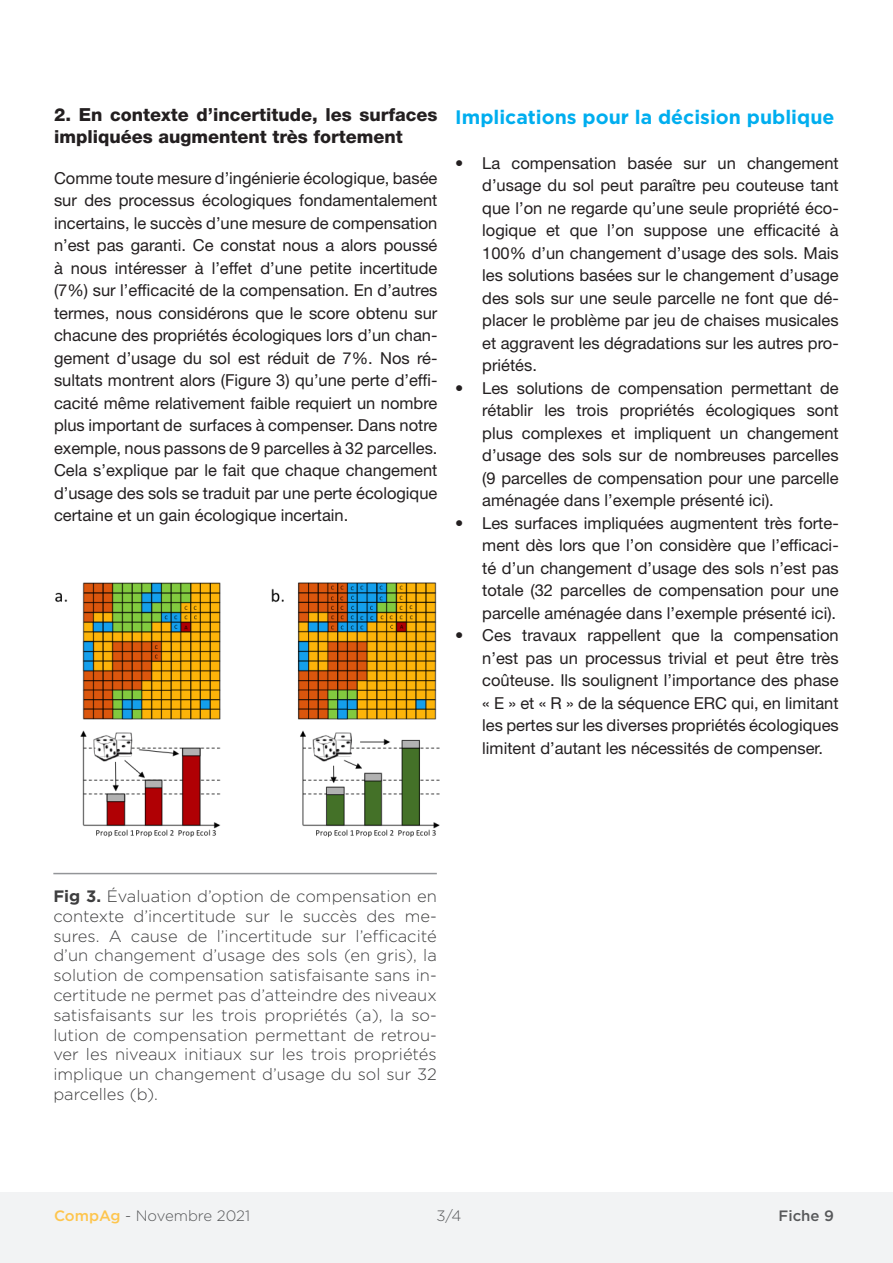
<style>
.page{position:relative;width:893px;height:1263px;background:#fff}
.page>*{position:absolute;margin:0;border:0;box-sizing:border-box;transform-origin:0 0}
.t1{font:700 19.5px "Gotham";color:#00aeef}
.t2{font:800 18px/22.5px "Helvetica Neue LT Std";color:#231f20}
.t3{font:16.5px/22.5px "Helvetica Neue LT Std";color:#231f20;text-align:justify}
.t4{font:300 16.5px/19.8px "Gotham";color:#3e3e3f;text-align:justify}
.t5{font:300 15px "Gotham";color:#57585a}
.t6{font:500 15px "Gotham";color:#57585a}
.s1{font-weight:700}
.s2{font-weight:500;color:#fec54d}
</style>
<div class="page">
<div style="left:0;top:1192px;width:893px;height:71px;background:#f2f3f4"></div>
<img style="left:55px;top:582px;width:385px;height:256px">
<hr style="left:53px;top:873px;width:384px;height:1px;background:#939598">
<p class="t2" style="left:54px;top:103px;width:385px">2. En contexte d’incertitude, les surfaces impliquées augmentent très fortement</p>
<p class="t3" style="left:54px;top:167px;width:385px">Comme toute mesure d’ingénierie écologique, basée sur des processus écologiques fondamentalement incertains, le succès d’une mesure de compensation n’est pas garanti. Ce constat nous a alors poussé à nous intéresser à l’effet d’une petite incertitude (7%) sur l’efficacité de la compensation. En d’autres termes, nous considérons que le score obtenu sur chacune des propriétés écologiques lors d’un chan&shy;gement d’usage du sol est réduit de 7%. Nos ré&shy;sultats montrent alors (Figure 3) qu’une perte d’effi&shy;cacité même relativement faible requiert un nombre plus important de surfaces à compenser. Dans notre exemple, nous passons de 9 parcelles à 32 parcelles.<br>Cela s’explique par le fait que chaque changement d’usage des sols se traduit par une perte écologique certaine et un gain écologique incertain.</p>
<p class="t1" style="left:455px;top:104px;width:381px">Implications pour la décision publique</p>
<p class="t3" style="left:482px;top:151px;width:358px;text-indent:-27px">• La compensation basée sur un changement d’usage du sol peut paraître peu couteuse tant que l’on ne regarde qu’une seule propriété éco&shy;logique et que l’on suppose une efficacité à 100% d’un changement d’usage des sols. Mais les solutions basées sur le changement d’usage des sols sur une seule parcelle ne font que dé&shy;placer le problème par jeu de chaises musicales et aggravent les dégradations sur les autres pro&shy;priétés.</p>
<p class="t3" style="left:482px;top:376px;width:358px;text-indent:-27px">• Les solutions de compensation permettant de rétablir les trois propriétés écologiques sont plus complexes et impliquent un changement d’usage des sols sur de nombreuses parcelles (9 parcelles de compensation pour une parcelle aménagée dans l’exemple présenté ici).</p>
<p class="t3" style="left:482px;top:511px;width:358px;text-indent:-27px">• Les surfaces impliquées augmentent très forte&shy;ment dès lors que l’on considère que l’efficaci&shy;té d’un changement d’usage des sols n’est pas totale (32 parcelles de compensation pour une parcelle aménagée dans l’exemple présenté ici).</p>
<p class="t3" style="left:482px;top:624px;width:358px;text-indent:-27px">• Ces travaux rappellent que la compensation n’est pas un processus trivial et peut être très coûteuse. Ils soulignent l’importance des phase « E » et « R » de la séquence ERC qui, en limitant les pertes sur les diverses propriétés écologiques limitent d’autant les nécessités de compenser.</p>
<p class="t4" style="left:53px;top:886px;width:385px"><span class="s1">Fig 3.</span> Évaluation d’option de compensation en contexte d’incertitude sur le succès des me&shy;sures. A cause de l’incertitude sur l’efficacité d’un changement d’usage des sols (en gris), la solution de compensation satisfaisante sans in&shy;certitude ne permet pas d’atteindre des niveaux satisfaisants sur les trois propriétés (a), la so&shy;lution de compensation permettant de retrou&shy;ver les niveaux initiaux sur les trois propriétés implique un changement d’usage du sol sur 32 parcelles (b).</p>
<p class="t5" style="left:54px;top:1206px;width:198px"><span class="s2">CompAg</span> - Novembre 2021</p>
<p class="t5" style="left:436px;top:1206px;width:27px">3/4</p>
<p class="t6" style="left:778px;top:1206px;width:57px">Fiche 9</p>
</div>
